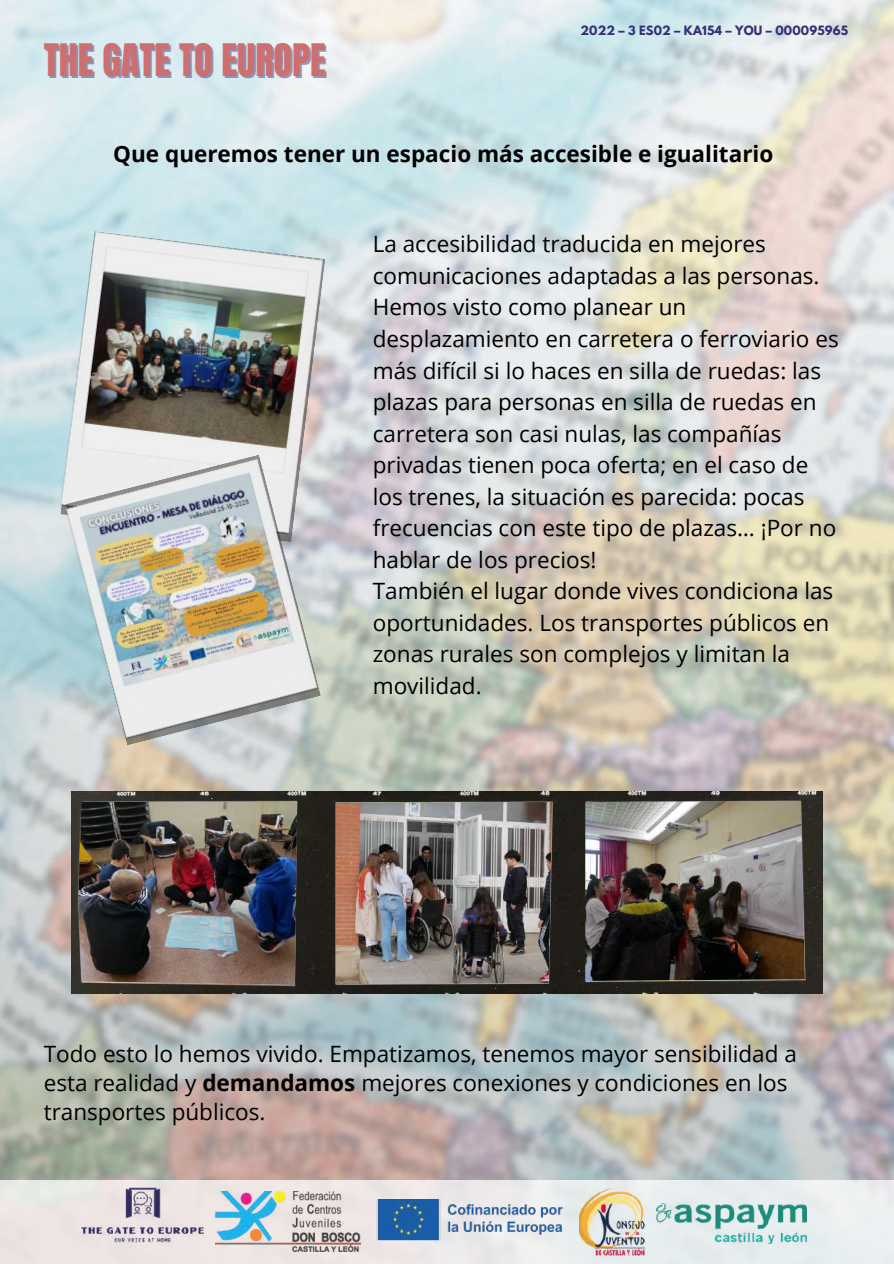
<style>
.page{position:relative;width:894px;height:1264px;background:#fff}
.page>*{position:absolute;margin:0;border:0;box-sizing:border-box;transform-origin:0 0}
.t1{font:38.1px "Anton";color:#cd6f6f}
.t2{font:22.5px/31.5px "Open Sans";color:#000}
.t3{font:700 22.5px "Open Sans";color:#000}
.t4{font:700 11.4px "League Spartan";letter-spacing:.015em;color:#352f78}
.s1{font-weight:700}
</style>
<div class="page">
<img style="left:0;top:0;width:893px;height:1180px">
<div style="left:0;top:1180px;width:893px;height:83px;background:#ebeaea"></div>
<img style="left:215px;top:1191px;width:146px;height:60px">
<img style="left:582px;top:1188px;width:63px;height:68px">
<img style="left:656px;top:1203px;width:150px;height:40px">
<img style="left:376px;top:1199px;width:218px;height:40px">
<img style="left:82px;top:1187px;width:121px;height:64px">
<img style="left:59px;top:231px;width:266px;height:307px">
<svg style="left:65px;top:454px;width:256px;height:291px"></svg>
<img style="left:65px;top:458px;width:255px;height:284px">
<img style="left:71px;top:791px;width:751px;height:202px">
<img style="left:78px;top:802px;width:219px;height:166px">
<img style="left:335px;top:802px;width:217px;height:182px">
<img style="left:585px;top:801px;width:219px;height:179px">
<img style="left:44px;top:968px;width:281px;height:45px">
<img style="left:537px;top:955px;width:354px;height:13px">
<h1 class="t1" style="left:44px;top:33px;width:283px">THE GATE TO EUROPE</h1>
<p class="t4" style="left:580px;top:24px;width:269px">2022 – 3 ES02 – KA154 – YOU – 000095965</p>
<p class="t3" style="left:113px;top:138px;width:661px">Que queremos tener un espacio más accesible e igualitario</p>
<p class="t2" style="left:372px;top:228px;width:467px">La accesibilidad traducida en mejores comunicaciones adaptadas a las personas.<br>Hemos visto como planear un desplazamiento en carretera o ferroviario es más difícil si lo haces en silla de ruedas: las plazas para personas en silla de ruedas en carretera son casi nulas, las compañías privadas tienen poca oferta; en el caso de los trenes, la situación es parecida: pocas frecuencias con este tipo de plazas… ¡Por no hablar de los precios!<br>También el lugar donde vives condiciona las oportunidades. Los transportes públicos en zonas rurales son complejos y limitan la movilidad.</p>
<p class="t2" style="left:44px;top:1038px;width:754px;line-height:29.2px">Todo esto lo hemos vivido. Empatizamos, tenemos mayor sensibilidad a esta realidad y <span class="s1">demandamos</span> mejores conexiones y condiciones en los transportes públicos.</p>
</div>
